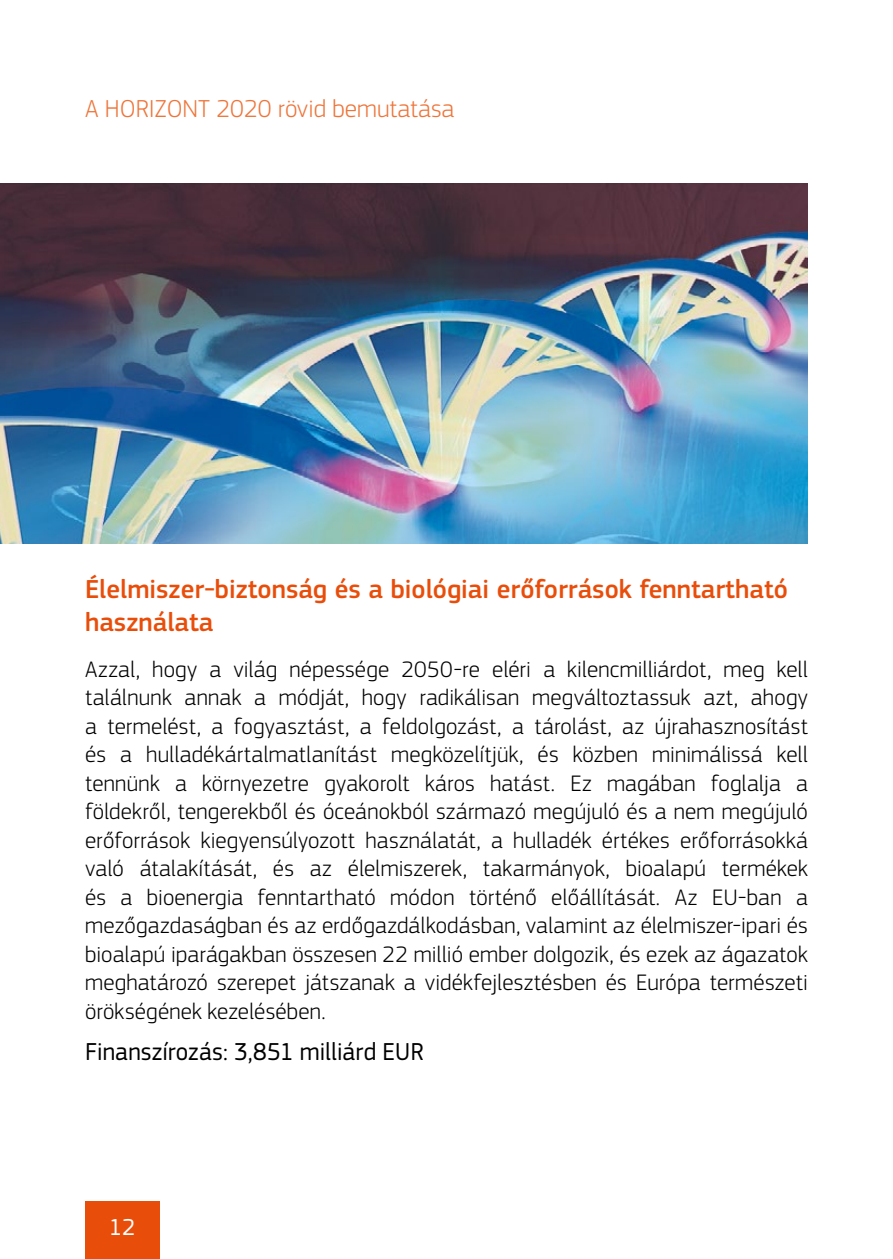
<style>
.page{position:relative;width:893px;height:1259px;background:#fff}
.page>*{position:absolute;margin:0;border:0;box-sizing:border-box;transform-origin:0 0}
.subtitle{font:500 27px/33px "EC Square Sans Pro";color:#e94d0a}
.Funding{font:25.5px "EC Square Sans Pro";letter-spacing:.005em;color:#000}
.H2020{font:300 25.5px "EC Square Sans Pro";color:#ee753a}
.t1{font:24px "EC Square Sans Pro";color:#fff}
.Body{font:300 23.4px/28.5px "EC Square Sans Pro";letter-spacing:.01em;color:#000;text-align:justify}
</style>
<div class="page">
<div style="left:85px;top:1201px;width:74px;height:58px;background:#e94d0a"></div>
<img style="left:0;top:184px;width:808px;height:360px">
<p class="H2020" style="left:85px;top:94px;width:371px">A HORIZONT 2020 rövid bemutatása</p>
<p class="subtitle" style="left:85px;top:573px;width:704px">Élelmiszer-biztonság és a biológiai erőforrások fenntartható használata</p>
<p class="Body" style="left:85px;top:654px;width:724px">Azzal, hogy a világ népessége 2050-re eléri a kilencmilliárdot, meg kell találnunk annak a módját, hogy radikálisan megváltoztassuk azt, ahogy a termelést, a fogyasztást, a feldolgozást, a tárolást, az újrahasznosítást és a hulladékártalmatlanítást megközelítjük, és közben minimálissá kell tennünk a környezetre gyakorolt káros hatást. Ez magában foglalja a földekről, tengerekből és óceánokból származó megújuló és a nem megújuló erőforrások kiegyensúlyozott használatát, a hulladék értékes erőforrásokká való átalakítását, és az élelmiszerek, takarmányok, bioalapú termékek és a bioenergia fenntartható módon történő előállítását. Az EU-ban a mezőgazdaságban és az erdőgazdálkodásban, valamint az élelmiszer-ipari és bioalapú iparágakban összesen 22 millió ember dolgozik, és ezek az ágazatok meghatározó szerepet játszanak a vidékfejlesztésben és Európa természeti örökségének kezelésében.</p>
<p class="Funding" style="left:85px;top:1036px;width:340px">Finanszírozás: 3,851 milliárd EUR</p>
<p class="t1" style="left:109px;top:1213px;width:28px">12</p>
</div>
